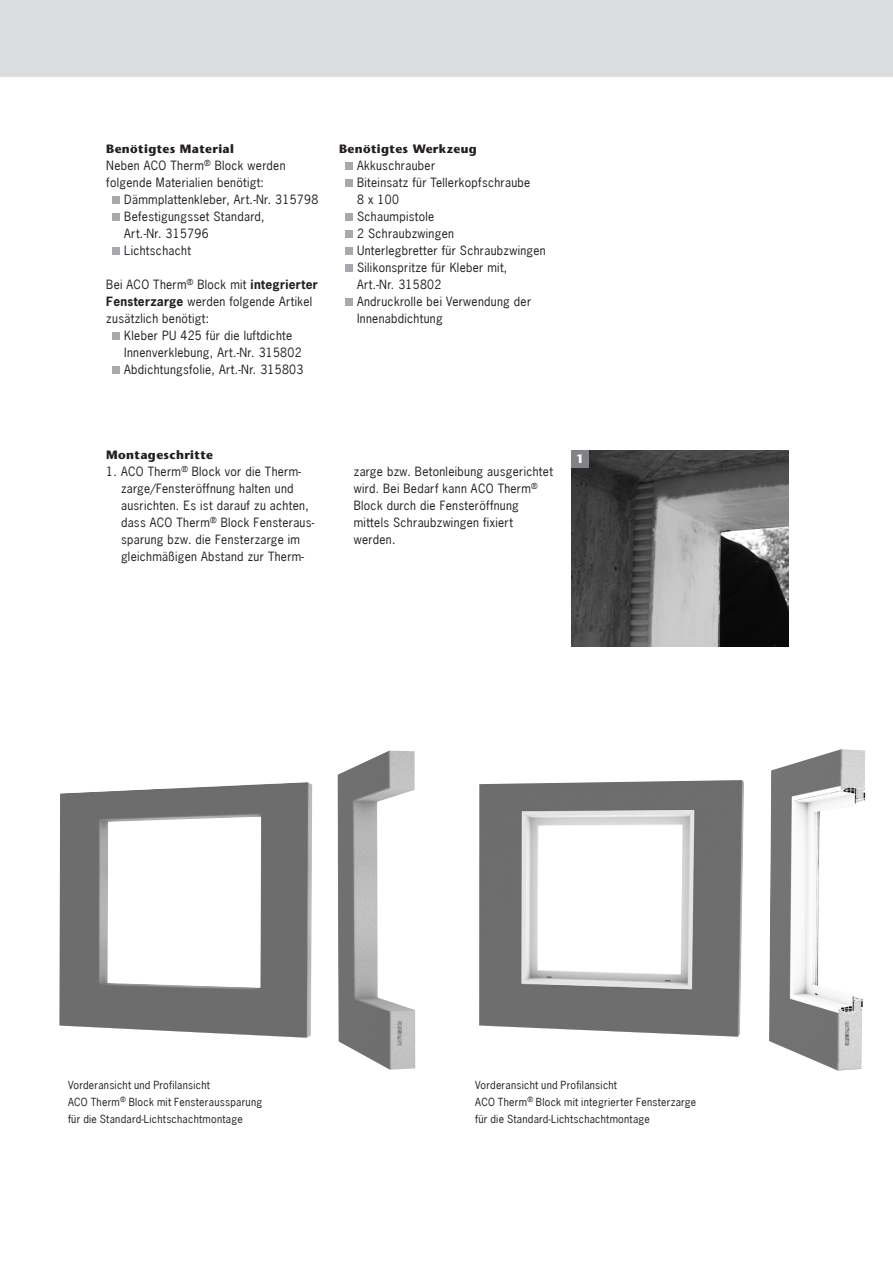
<style>
.page{position:relative;width:893px;height:1263px;background:#fff}
.page>*{position:absolute;margin:0;border:0;box-sizing:border-box;transform-origin:0 0}
.Fließtext{font:12px/17px "News Gothic";letter-spacing:.025em;color:#231f20}
.kleine_Head{font:700 12px "Stone Sans";letter-spacing:.03em;color:#231f20}
.t1{font:700 12px "Stone Sans";color:#fff}
.Bildunterschrift{font:10.5px/17px "News Gothic";letter-spacing:.025em;color:#231f20}
.s1{font-weight:700}
</style>
<div class="page">
<div style="left:113px;top:196px;width:7px;height:8px;background:#a8a9ad"></div>
<div style="left:113px;top:213px;width:7px;height:8px;background:#a8a9ad"></div>
<div style="left:113px;top:247px;width:7px;height:8px;background:#a8a9ad"></div>
<div style="left:113px;top:333px;width:7px;height:7px;background:#a8a9ad"></div>
<div style="left:113px;top:367px;width:7px;height:7px;background:#a8a9ad"></div>
<div style="left:345px;top:162px;width:8px;height:8px;background:#a8a9ad"></div>
<div style="left:345px;top:179px;width:8px;height:8px;background:#a8a9ad"></div>
<div style="left:345px;top:213px;width:8px;height:8px;background:#a8a9ad"></div>
<div style="left:345px;top:230px;width:8px;height:8px;background:#a8a9ad"></div>
<div style="left:345px;top:247px;width:8px;height:8px;background:#a8a9ad"></div>
<div style="left:345px;top:264px;width:8px;height:8px;background:#a8a9ad"></div>
<div style="left:345px;top:298px;width:8px;height:8px;background:#a8a9ad"></div>
<img style="left:572px;top:451px;width:217px;height:195px">
<div style="left:572px;top:451px;width:17px;height:17px;background:#808285"></div>
<div style="left:0;top:0;width:893px;height:77px;background:#dcdddf"></div>
<img style="left:59px;top:782px;width:253px;height:256px">
<img style="left:337px;top:750px;width:78px;height:320px">
<img style="left:479px;top:780px;width:265px;height:257px">
<img style="left:769px;top:749px;width:96px;height:321px">
<p class="kleine_Head" style="left:106px;top:142px;width:129px">Benötigtes Material</p>
<p class="Fließtext" style="left:106px;top:157px;width:181px">Neben ACO Therm<sup>®</sup> Block werden folgende Materialien benötigt:</p>
<p class="Fließtext" style="left:124px;top:191px;width:195px">Dämmplattenkleber, Art.-Nr. 315798<br>Befestigungsset Standard,<br>Art.-Nr. 315796</p>
<p class="Fließtext" style="left:124px;top:242px;width:68px">Lichtschacht</p>
<p class="Fließtext" style="left:106px;top:276px;width:213px">Bei ACO Therm<sup>®</sup> Block mit <span class="s1">integrierter<br>Fensterzarge</span> werden folgende Artikel zusätzlich benötigt:</p>
<p class="Fließtext" style="left:124px;top:327px;width:179px">Kleber PU 425 für die luftdichte<br>Innenverklebung, Art.-Nr. 315802</p>
<p class="Fließtext" style="left:124px;top:361px;width:181px">Abdichtungsfolie, Art.-Nr. 315803</p>
<p class="kleine_Head" style="left:339px;top:142px;width:139px">Benötigtes Werkzeug</p>
<p class="Fließtext" style="left:357px;top:157px;width:80px">Akkuschrauber</p>
<p class="Fließtext" style="left:357px;top:174px;width:175px">Biteinsatz für Tellerkopfschraube<br>8 x 100</p>
<p class="Fließtext" style="left:357px;top:208px;width:79px">Schaumpistole</p>
<p class="Fließtext" style="left:357px;top:225px;width:98px">2 Schraubzwingen</p>
<p class="Fließtext" style="left:357px;top:242px;width:190px">Unterlegbretter für Schraubzwingen</p>
<p class="Fließtext" style="left:357px;top:259px;width:152px">Silikonspritze für Kleber mit,<br>Art.-Nr. 315802</p>
<p class="Fließtext" style="left:357px;top:293px;width:176px">Andruckrolle bei Verwendung der<br>Innenabdichtung</p>
<p class="kleine_Head" style="left:106px;top:448px;width:108px">Montageschritte</p>
<p class="t1" style="left:576px;top:451px;width:9px">1</p>
<p class="Fließtext" style="left:121px;top:463px;width:195px;text-indent:-15px">1. ACO Therm<sup>®</sup> Block vor die Therm&shy;zarge/Fensteröffnung halten und ausrichten. Es ist darauf zu achten, dass ACO Therm<sup>®</sup> Block Fensteraus&shy;sparung bzw. die Fensterzarge im gleichmäßigen Abstand zur Therm-</p>
<p class="Fließtext" style="left:354px;top:463px;width:201px">zarge bzw. Betonleibung ausgerichtet wird. Bei Bedarf kann ACO Therm<sup>®<br></sup>Block durch die Fensteröffnung mittels Schraubzwingen fixiert werden.</p>
<p class="Bildunterschrift" style="left:68px;top:1076px;width:143px">Vorderansicht und Profilansicht</p>
<p class="Bildunterschrift" style="left:68px;top:1093px;width:196px">ACO Therm<sup>®</sup> Block mit Fensteraussparung für die Standard-Lichtschachtmontage</p>
<p class="Bildunterschrift" style="left:475px;top:1076px;width:143px">Vorderansicht und Profilansicht</p>
<p class="Bildunterschrift" style="left:475px;top:1093px;width:222px">ACO Therm<sup>®</sup> Block mit integrierter Fensterzarge für die Standard-Lichtschachtmontage</p>
</div>
